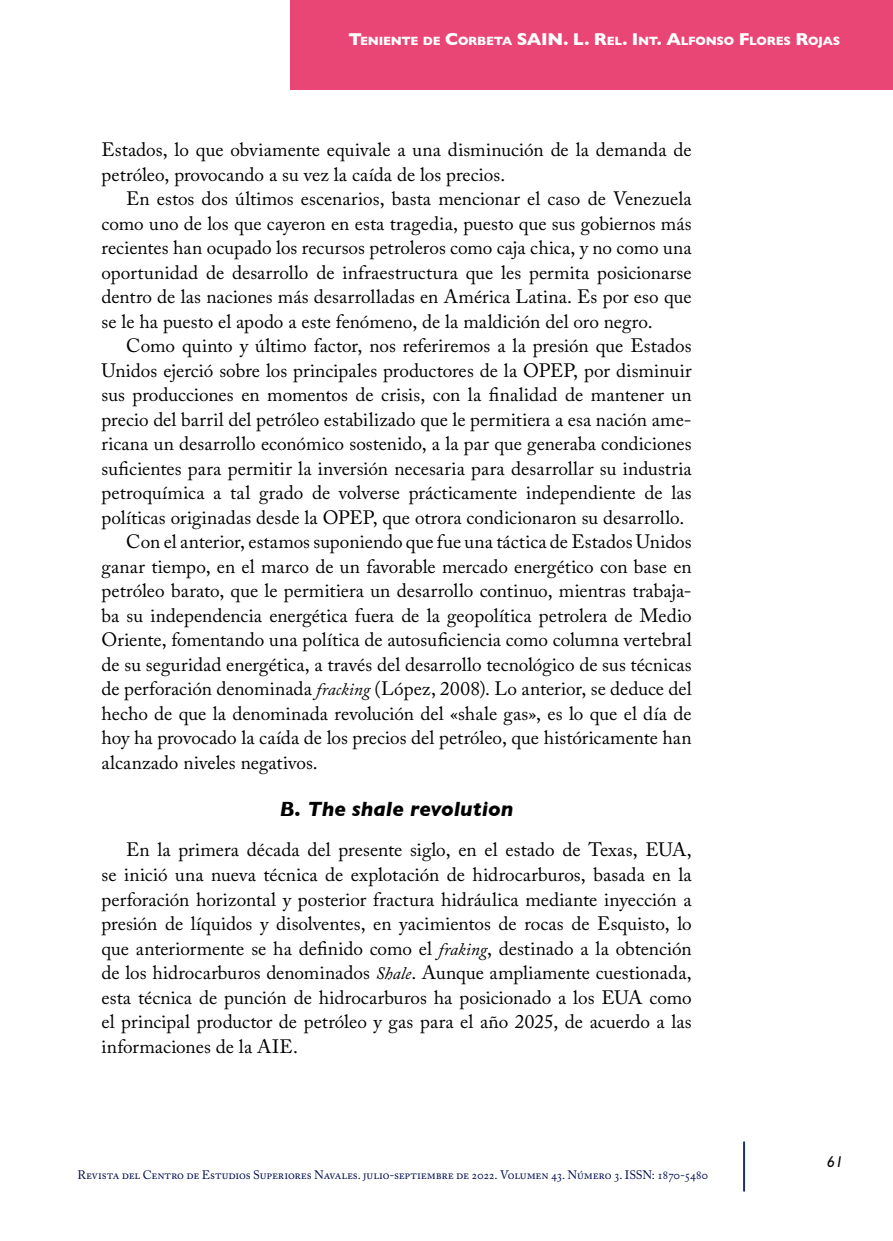
<style>
.page{position:relative;width:893px;height:1241px;background:#fff}
.page>*{position:absolute;margin:0;border:0;box-sizing:border-box;transform-origin:0 0}
.t1{font:italic 700 21px "Gill Sans";color:#000}
.t2{font:19.25px/24.5px "Adobe Caslon Pro";color:#000;text-align:justify}
.t3{font:italic 500 15.75px "Gill Sans";color:#000}
.t4{font:12.25px "Adobe Caslon Pro";letter-spacing:-.015em;color:#030e4f}
.t5{font:700 12.25px "Gill Sans";letter-spacing:-.02em;color:#fff}
.s1{font-size:17.5px}
.s2{font-style:italic;font-size:17.5px}
.s3{font-family:"Aller";font-weight:400;font-style:normal;color:#fff}
</style>
<div class="page">
<hr style="left:743px;top:1141px;width:2px;height:50px;background:#1f315e">
<div style="left:290px;top:0;width:603px;height:89px;background:#e94575"></div>
<p class="t5" style="left:349px;top:31px;width:192px"><span class="s1">T</span>ENIENTE DE <span class="s1">C</span>ORBETA <span class="s1">SAIN</span></p>
<p class="t5" style="left:563px;top:31px;width:277px"><span class="s1">. L. R</span>EL<span class="s1">. I</span> NT<span class="s1">. A</span>LFONSO <span class="s1">F</span> LORES <span class="s1">R</span>OJAS</p>
<p class="t2" style="left:102px;top:137px;width:592px">Estados, lo que obviamente equivale a una disminución de la demanda de petróleo, provocando a su vez la caída de los precios.</p>
<p class="t2" style="left:102px;top:186px;width:592px;text-indent:25px">En estos dos últimos escenarios, basta mencionar el caso de Venezuela como uno de los que cayeron en esta tragedia, puesto que sus gobiernos más recientes han ocupado los recursos petroleros como caja chica, y no como una oportunidad de desarrollo de infraestructura que les permita posicionarse dentro de las naciones más desarrolladas en América Latina. Es por eso que se le ha puesto el apodo a este fenómeno, de la maldición del oro negro.</p>
<p class="t2" style="left:126px;top:333px;width:567px">Como quinto y último factor, nos referiremos a la presión que Estados</p>
<p class="t2" style="left:102px;top:358px;width:592px">Unidos ejerció sobre los principales productores de la OPEP, por disminuir</p>
<p class="t2" style="left:102px;top:382px;width:592px">sus producciones en momentos de crisis, con la finalidad de mantener un</p>
<p class="t2" style="left:102px;top:407px;width:592px">precio del barril del petróleo estabilizado que le permitiera a esa nación ame-</p>
<p class="t2" style="left:102px;top:431px;width:592px">ricana un desarrollo económico sostenido, a la par que generaba condiciones</p>
<p class="t2" style="left:102px;top:456px;width:592px">suficientes para permitir la inversión necesaria para desarrollar su industria</p>
<p class="t2" style="left:102px;top:480px;width:592px">petroquímica a tal grado de volverse prácticamente independiente de las</p>
<p class="t2" style="left:102px;top:505px;width:584px">políticas originadas desde la OPEP, que otrora condicionaron su desarrollo.</p>
<p class="t2" style="left:126px;top:529px;width:567px">Con el anterior, estamos suponiendo que fue una táctica de Estados Unidos</p>
<p class="t2" style="left:102px;top:554px;width:592px">ganar tiempo, en el marco de un favorable mercado energético con base en</p>
<p class="t2" style="left:102px;top:578px;width:592px">petróleo barato, que le permitiera un desarrollo continuo, mientras trabaja-</p>
<p class="t2" style="left:102px;top:603px;width:592px">ba su independencia energética fuera de la geopolítica petrolera de Medio</p>
<p class="t2" style="left:102px;top:627px;width:592px">Oriente, fomentando una política de autosuficiencia como columna vertebral</p>
<p class="t2" style="left:102px;top:652px;width:592px">de su seguridad energética, a través del desarrollo tecnológico de sus técnicas</p>
<p class="t2" style="left:102px;top:676px;width:592px">de perforación denominada <span class="s2">fracking</span> (López, 2008). Lo anterior, se deduce del</p>
<p class="t2" style="left:101px;top:701px;width:592px">hecho de que la denominada revolución del «shale gas», es lo que el día de</p>
<p class="t2" style="left:101px;top:725px;width:592px">hoy ha provocado la caída de los precios del petróleo, que históricamente han</p>
<p class="t2" style="left:101px;top:750px;width:218px">alcanzado niveles negativos.</p>
<p class="t1" style="left:280px;top:796px;width:235px">B. The shale revolution</p>
<p class="t2" style="left:102px;top:837px;width:592px;text-indent:25px">En la primera década del presente siglo, en el estado de Texas, EUA, se inició una nueva técnica de explotación de hidrocarburos, basada en la perforación horizontal y posterior fractura hidráulica mediante inyección a presión de líquidos y disolventes, en yacimientos de rocas de Esquisto, lo que anteriormente se ha definido como el <span class="s2">fraking</span>, destinado a la obtención de los hidrocarburos denominados <span class="s2">Shale</span>. Aunque ampliamente cuestionada, esta técnica de punción de hidrocarburos ha posicionado a los EUA como el principal productor de petróleo y gas para el año 2025, de acuerdo a las informaciones de la AIE.</p>
<p class="t4" style="left:77px;top:1167px;width:632px">Revista del Centro de Estudios Superiores Navales. julio-septiembre de 2022. Volumen 43. Número 3. ISSN: 1870-5480</p>
<p class="t3" style="left:825px;top:1151px;width:20px"><span class="s3">6</span>6 1</p>
</div>
